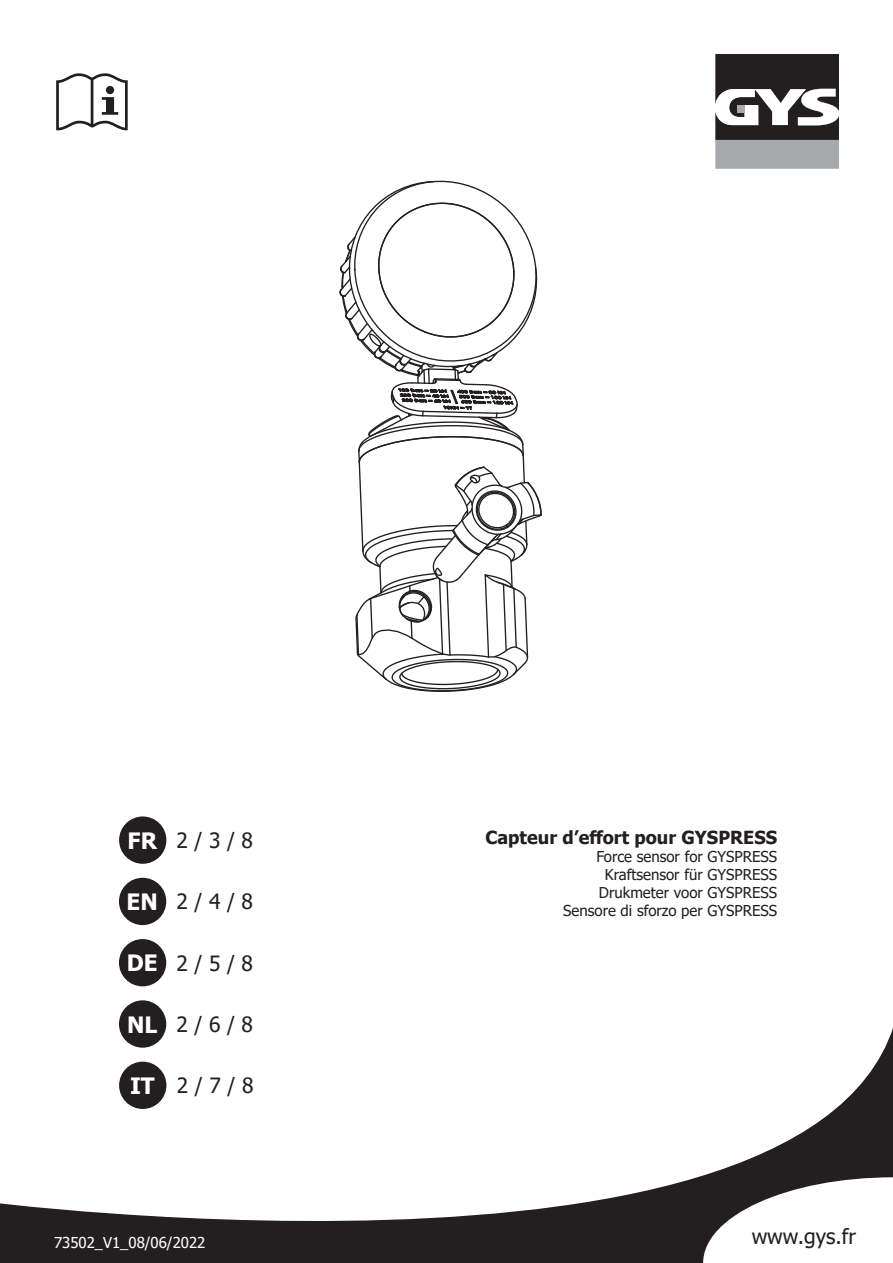
<style>
.page{position:relative;width:893px;height:1263px;background:#fff}
.page>*{position:absolute;margin:0;border:0;box-sizing:border-box;transform-origin:0 0}
.t1{font:700 22.5px "Tahoma";color:#fff}
.t2{font:21px "Tahoma";color:#231f20}
.t3{font:700 18px "Tahoma";color:#231f20}
.t4{font:15px/18px "Tahoma";color:#231f20;text-align:right}
.t5{font:15px "Tahoma";color:#fff}
.s1{font-weight:700;font-size:22.5px;color:#fff}
</style>
<div class="page">
<svg style="left:0;top:982px;width:893px;height:281px"></svg>
<div style="left:119px;top:816px;width:47px;height:48px;background:#231f20;border-radius:50%"></div>
<div style="left:119px;top:878px;width:47px;height:47px;background:#231f20;border-radius:50%"></div>
<div style="left:119px;top:939px;width:47px;height:47px;background:#231f20;border-radius:50%"></div>
<div style="left:119px;top:1000px;width:47px;height:48px;background:#231f20;border-radius:50%"></div>
<svg style="left:702px;top:1176px;width:191px;height:87px"></svg>
<div style="left:715px;top:140px;width:124px;height:29px;background:#a8a9ad"></div>
<svg style="left:715px;top:54px;width:124px;height:86px"></svg>
<svg style="left:339px;top:180px;width:203px;height:512px"></svg>
<svg style="left:56px;top:73px;width:72px;height:58px"></svg>
<div style="left:106px;top:86px;width:8px;height:8px;background:#231f20;border-radius:50%"></div>
<div style="left:119px;top:1062px;width:47px;height:47px;background:#231f20;border-radius:50%"></div>
<h1 class="t1" style="left:128px;top:825px;width:31px">FR</h1>
<h2 class="t2" style="left:176px;top:826px;width:78px">2 / 3 / 8</h2>
<h1 class="t1" style="left:127px;top:886px;width:33px">EN</h1>
<h2 class="t2" style="left:176px;top:888px;width:78px">2 / 4 / 8</h2>
<h1 class="t1" style="left:127px;top:947px;width:32px">DE</h1>
<h2 class="t2" style="left:176px;top:949px;width:78px">2 / 5 / 8</h2>
<h1 class="t1" style="left:127px;top:1009px;width:32px">NL</h1>
<h2 class="t2" style="left:176px;top:1010px;width:78px">2 / 6 / 8</h2>
<h2 class="t2" style="left:130px;top:1071px;width:125px"><span class="s1">IT</span> 2 / 7 / 8</h2>
<p class="t5" style="left:54px;top:1232px;width:153px">73502_V1_08/06/2022</p>
<p class="t3" style="left:485px;top:825px;width:293px">Capteur d’effort pour GYSPRESS</p>
<p class="t4" style="left:563px;top:849px;width:215px">Force sensor for GYSPRESS<br>Kraftsensor für GYSPRESS<br>Drukmeter voor GYSPRESS<br>Sensore di sforzo per GYSPRESS</p>
<h2 class="t2" style="left:752px;top:1222px;width:106px">www.gys.fr</h2>
</div>
